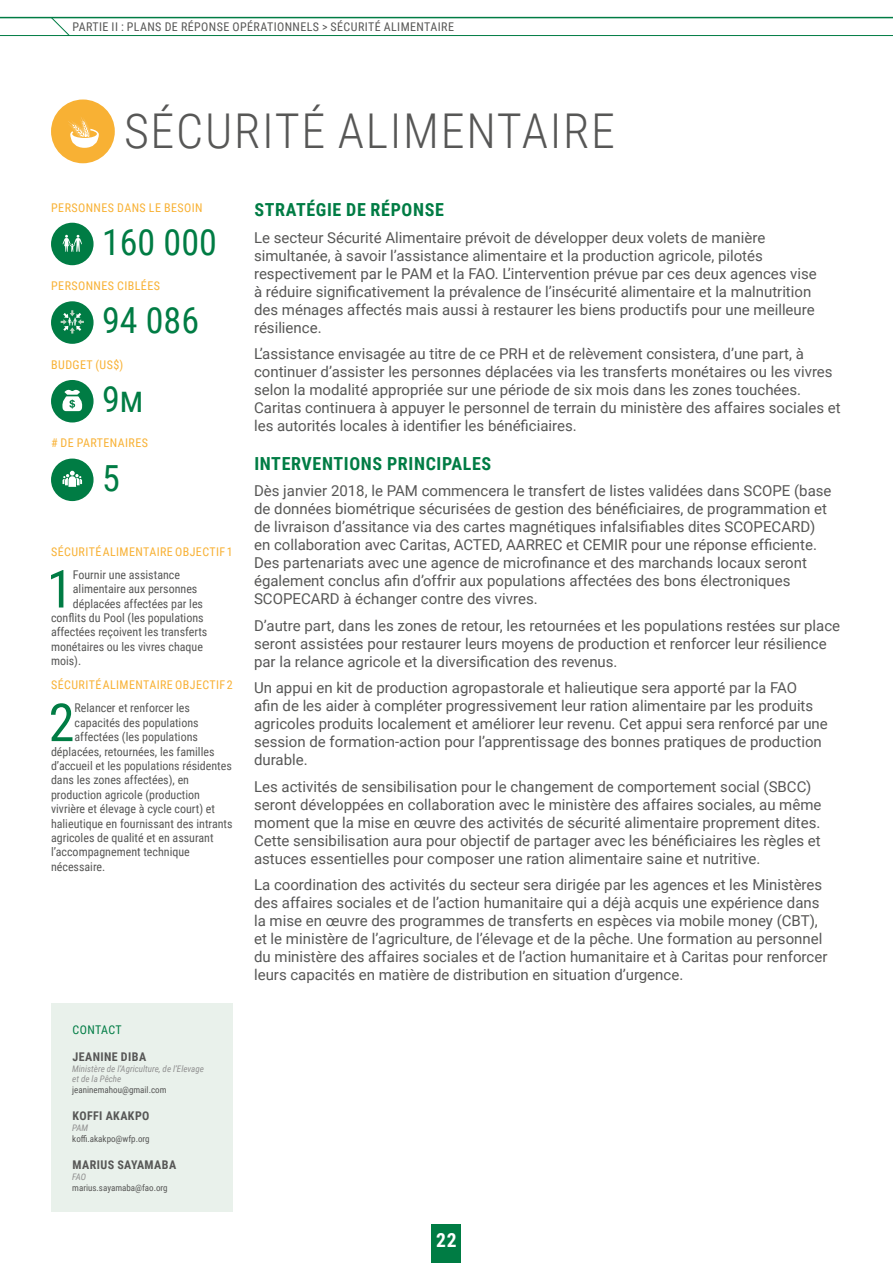
<style>
.page{position:relative;width:893px;height:1263px;background:#fff}
.page>*{position:absolute;margin:0;border:0;box-sizing:border-box;transform-origin:0 0}
.t1{font:52.5px "Roboto Condensed";color:#007c44}
.t2{font:300 48px "Roboto Condensed";letter-spacing:.035em;color:#575756}
.t3{font:36px "Roboto Condensed";color:#007c44}
.t4{font:700 19.5px "Roboto Condensed";color:#fff}
.t5{font:700 18px "Roboto Condensed";letter-spacing:.035em;color:#007c44}
.t6{font:15px/18px "Roboto";color:#575756}
.t7{font:12px "Roboto Condensed";color:#575756}
.t8{font:12px "Roboto Condensed";letter-spacing:.035em;color:#f8b134}
.t9{font:700 12px "Roboto Condensed";letter-spacing:.035em;color:#575756}
.t10{font:12px "Roboto Condensed";letter-spacing:.035em;color:#575756}
.t11{font:12px "Roboto Condensed";letter-spacing:.025em;color:#007c44}
.t12{font:9px "Roboto Condensed";color:#575756}
.t13{font:italic 9px/10.8px "Roboto Condensed";color:#909090}
</style>
<div class="page">
<hr style="left:0;top:17px;width:893px;height:1px;background:#007c44">
<hr style="left:0;top:35px;width:893px;height:1px;background:#007c44">
<svg style="left:51px;top:18px;width:19px;height:17px"></svg>
<div style="left:432px;top:1224px;width:29px;height:39px;background:#007c44"></div>
<div style="left:51px;top:99px;width:64px;height:64px;background:#f8b134;border-radius:50%"></div>
<svg style="left:68px;top:117px;width:31px;height:31px"></svg>
<div style="left:51px;top:223px;width:43px;height:42px;background:#007c44;border-radius:50%"></div>
<svg style="left:63px;top:235px;width:19px;height:17px"></svg>
<div style="left:51px;top:301px;width:43px;height:43px;background:#007c44;border-radius:50%"></div>
<svg style="left:61px;top:310px;width:23px;height:24px"></svg>
<div style="left:51px;top:380px;width:43px;height:42px;background:#007c44;border-radius:50%"></div>
<svg style="left:62px;top:390px;width:21px;height:21px"></svg>
<div style="left:51px;top:459px;width:43px;height:42px;background:#007c44;border-radius:50%"></div>
<svg style="left:63px;top:471px;width:19px;height:16px"></svg>
<div style="left:51px;top:1003px;width:182px;height:209px;background:#e9f1eb"></div>
<p class="t7" style="left:72px;top:18px;width:14px">Partie</p>
<p class="t7" style="left:112px;top:18px;width:23px">II : plans</p>
<p class="t7" style="left:165px;top:18px;width:25px">de réponse</p>
<p class="t7" style="left:233px;top:18px;width:8px">opérationnels</p>
<p class="t10" style="left:322px;top:18px;width:133px">&gt; SÉCURITÉ ALIMENTAIRE</p>
<h2 class="t2" style="left:124px;top:98px;width:492px">SÉCURITÉ ALIMENTAIRE</h2>
<p class="t8" style="left:51px;top:199px;width:153px">PERSONNES DANS LE BESOIN</p>
<h3 class="t3" style="left:102px;top:217px;width:116px">160 000</h3>
<p class="t8" style="left:51px;top:277px;width:110px">PERSONNES CIBLÉES</p>
<h3 class="t3" style="left:102px;top:295px;width:99px">94 086</h3>
<p class="t8" style="left:51px;top:356px;width:74px">BUDGET (US$)</p>
<h3 class="t3" style="left:102px;top:374px;width:43px">9m</h3>
<p class="t8" style="left:51px;top:435px;width:99px"># DE PARTENAIRES</p>
<h3 class="t3" style="left:102px;top:453px;width:19px">5</h3>
<p class="t8" style="left:51px;top:543px;width:139px">SÉCURITÉ ALIMENTAIRE Objectif</p>
<p class="t8" style="left:227px;top:543px;width:7px">1</p>
<h1 class="t1" style="left:47px;top:552px;width:27px">1</h1>
<p class="t7" style="left:73px;top:566px;width:109px">Fournir une assistance</p>
<p class="t7" style="left:73px;top:580px;width:126px">alimentaire aux personnes</p>
<p class="t7" style="left:73px;top:595px;width:132px">déplacées affectées par les</p>
<p class="t7" style="left:51px;top:609px;width:154px">conflits du Pool (les populations</p>
<p class="t7" style="left:51px;top:624px;width:158px">affectées reçoivent les transferts</p>
<p class="t7" style="left:51px;top:638px;width:153px">monétaires ou les vivres chaque</p>
<p class="t7" style="left:51px;top:652px;width:32px">mois).</p>
<p class="t8" style="left:51px;top:677px;width:139px">SÉCURITÉ ALIMENTAIRE Objectif</p>
<p class="t8" style="left:227px;top:677px;width:7px">2</p>
<h1 class="t1" style="left:49px;top:686px;width:27px">2</h1>
<p class="t7" style="left:75px;top:700px;width:117px">Relancer et renforcer les</p>
<p class="t7" style="left:75px;top:714px;width:126px">capacités des populations</p>
<p class="t7" style="left:75px;top:728px;width:125px">affectées (les populations</p>
<p class="t7" style="left:51px;top:743px;width:165px">déplacées, retournées, les familles</p>
<p class="t7" style="left:51px;top:757px;width:182px">d’accueil et les populations résidentes</p>
<p class="t7" style="left:51px;top:772px;width:140px">dans les zones affectées), en</p>
<p class="t7" style="left:51px;top:786px;width:151px">production agricole (production</p>
<p class="t7" style="left:51px;top:800px;width:166px">vivrière et élevage à cycle court) et</p>
<p class="t7" style="left:51px;top:815px;width:183px">halieutique en fournissant des intrants</p>
<p class="t7" style="left:51px;top:829px;width:164px">agricoles de qualité et en assurant</p>
<p class="t7" style="left:51px;top:844px;width:140px">l’accompagnement technique</p>
<p class="t7" style="left:51px;top:858px;width:56px">nécessaire.</p>
<p class="t11" style="left:72px;top:1021px;width:51px">CONTACT</p>
<p class="t9" style="left:72px;top:1048px;width:75px">JEANINE DIBA</p>
<p class="t13" style="left:72px;top:1063px;width:133px">Ministère de l’Agriculture, de l’Elevage et de la Pêche</p>
<p class="t12" style="left:72px;top:1084px;width:96px">jeaninemahou@gmail.com</p>
<p class="t9" style="left:72px;top:1108px;width:79px">KOFFI AKAKPO</p>
<p class="t13" style="left:72px;top:1122px;width:17px">PAM</p>
<p class="t12" style="left:72px;top:1132px;width:79px">koffi.akakpo@wfp.org</p>
<p class="t9" style="left:72px;top:1156px;width:105px">MARIUS SAYAMABA</p>
<p class="t13" style="left:72px;top:1171px;width:15px">FAO</p>
<p class="t12" style="left:72px;top:1181px;width:97px">marius.sayamaba@fao.org</p>
<p class="t5" style="left:254px;top:197px;width:191px">STRATÉGIE DE RÉPONSE</p>
<p class="t6" style="left:254px;top:228px;width:564px">Le secteur Sécurité Alimentaire prévoit de développer deux volets de manière simultanée, à savoir l’assistance alimentaire et la production agricole, pilotés respectivement par le PAM et la FAO. L’intervention prévue par ces deux agences vise à réduire significativement la prévalence de l’insécurité alimentaire et la malnutrition des ménages affectés mais aussi à restaurer les biens productifs pour une meilleure résilience.</p>
<p class="t6" style="left:254px;top:344px;width:588px">L’assistance envisagée au titre de ce PRH et de relèvement consistera, d’une part, à continuer d’assister les personnes déplacées via les transferts monétaires ou les vivres selon la modalité appropriée sur une période de six mois dans les zones touchées.<br>Caritas continuera à appuyer le personnel de terrain du ministère des affaires sociales et les autorités locales à identifier les bénéficiaires.</p>
<p class="t5" style="left:254px;top:451px;width:238px">INTERVENTIONS PRINCIPALES</p>
<p class="t6" style="left:254px;top:481px;width:579px">Dès janvier 2018, le PAM commencera le transfert de listes validées dans SCOPE (base de données biométrique sécurisées de gestion des bénéficiaires, de programmation et de livraison d’assitance via des cartes magnétiques infalsifiables dites SCOPECARD) en collaboration avec Caritas, ACTED, AARREC et CEMIR pour une réponse efficiente.<br>Des partenariats avec une agence de microfinance et des marchands locaux seront également conclus afin d’offrir aux populations affectées des bons électroniques SCOPECARD à échanger contre des vivres.</p>
<p class="t6" style="left:254px;top:616px;width:588px">D’autre part, dans les zones de retour, les retournées et les populations restées sur place seront assistées pour restaurer leurs moyens de production et renforcer leur résilience par la relance agricole et la diversification des revenus.</p>
<p class="t6" style="left:254px;top:678px;width:575px">Un appui en kit de production agropastorale et halieutique sera apporté par la FAO<br>afin de les aider à compléter progressivement leur ration alimentaire par les produits agricoles produits localement et améliorer leur revenu. Cet appui sera renforcé par une session de formation-action pour l’apprentissage des bonnes pratiques de production durable.</p>
<p class="t6" style="left:254px;top:777px;width:569px">Les activités de sensibilisation pour le changement de comportement social (SBCC) seront développées en collaboration avec le ministère des affaires sociales, au même moment que la mise en œuvre des activités de sécurité alimentaire proprement dites.<br>Cette sensibilisation aura pour objectif de partager avec les bénéficiaires les règles et astuces essentielles pour composer une ration alimentaire saine et nutritive.</p>
<p class="t6" style="left:254px;top:875px;width:575px">La coordination des activités du secteur sera dirigée par les agences et les Ministères des affaires sociales et de l’action humanitaire qui a déjà acquis une expérience dans la mise en œuvre des programmes de transferts en espèces via mobile money (CBT), et le ministère de l’agriculture, de l’élevage et de la pêche. Une formation au personnel du ministère des affaires sociales et de l’action humanitaire et à Caritas pour renforcer leurs capacités en matière de distribution en situation d’urgence.</p>
<h3 class="t4" style="left:436px;top:1226px;width:22px">22</h3>
</div>
